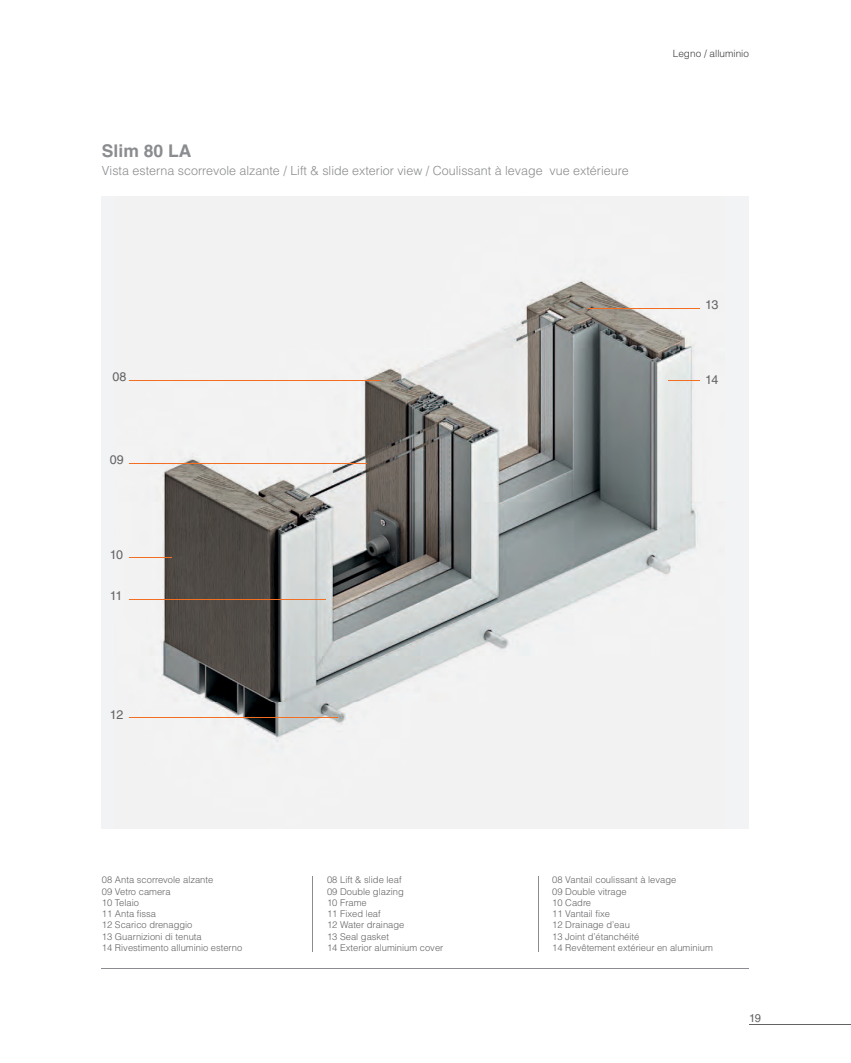
<style>
.page{position:relative;width:851px;height:1063px;background:#fff}
.page>*{position:absolute;margin:0;border:0;box-sizing:border-box;transform-origin:0 0}
.t1{font:700 17.5px "Helvetica LT Std";color:#8a8c8f}
.t2{font:300 12.5px "Helvetica LT Std";color:#8a8c8f}
.t3{font:12.5px "Helvetica LT Std";letter-spacing:-.04em;color:#636366}
.t4{font:11.25px "Helvetica LT Std";color:#636366}
.t5{font:300 10px "Helvetica LT Std";color:#3e3e3f}
.t6{font:300 9.38px/11.2px "Helvetica LT Std";color:#636366}
</style>
<div class="page">
<hr style="left:102px;top:968px;width:647px;height:1px;background:#8a8c8f">
<hr style="left:312px;top:877px;width:1px;height:75px;background:#8a8c8f">
<hr style="left:537px;top:877px;width:1px;height:75px;background:#8a8c8f">
<div style="left:102px;top:196px;width:647px;height:633px;background:#f2f3f4"></div>
<img style="left:162px;top:280px;width:538px;height:461px">
<hr style="left:129px;top:380px;width:251px;height:1px;background:#f36e21">
<hr style="left:129px;top:463px;width:238px;height:1px;background:#f36e21">
<hr style="left:588px;top:308px;width:111px;height:1px;background:#f36e21">
<hr style="left:668px;top:380px;width:31px;height:1px;background:#f36e21">
<hr style="left:129px;top:557px;width:42px;height:1px;background:#f36e21">
<hr style="left:129px;top:599px;width:197px;height:1px;background:#f36e21">
<hr style="left:749px;top:1024px;width:101px;height:1px;background:#636366">
<hr style="left:129px;top:717px;width:209px;height:1px;background:#f36e21">
<h1 class="t1" style="left:102px;top:141px;width:91px">Slim 80 LA</h1>
<h2 class="t2" style="left:102px;top:163px;width:528px">Vista esterna scorrevole alzante / Lift &amp; slide exterior view / Coulissant à levage vue extérieure</h2>
<p class="t5" style="left:672px;top:47px;width:78px">Legno / alluminio</p>
<h2 class="t3" style="left:112px;top:370px;width:15px">08</h2>
<h2 class="t3" style="left:110px;top:453px;width:15px">09</h2>
<h2 class="t3" style="left:110px;top:547px;width:15px">10</h2>
<h2 class="t3" style="left:110px;top:589px;width:14px">11</h2>
<h2 class="t3" style="left:110px;top:707px;width:15px">12</h2>
<h2 class="t3" style="left:705px;top:298px;width:15px">13</h2>
<h2 class="t3" style="left:705px;top:373px;width:15px">14</h2>
<p class="t6" style="left:102px;top:874px;width:142px">08 Anta scorrevole alzante<br>09 Vetro camera<br>10 Telaio<br>11 Anta fissa<br>12 Scarico drenaggio<br>13 Guarnizioni di tenuta<br>14 Rivestimento alluminio esterno</p>
<p class="t6" style="left:327px;top:874px;width:118px">08 Lift &amp; slide leaf<br>09 Double glazing<br>10 Frame<br>11 Fixed leaf<br>12 Water drainage<br>13 Seal gasket<br>14 Exterior aluminium cover</p>
<p class="t6" style="left:552px;top:874px;width:162px">08 Vantail coulissant à levage<br>09 Double vitrage<br>10 Cadre<br>11 Vantail fixe<br>12 Drainage d’eau<br>13 Joint d’étanchéité<br>14 Revêtement extérieur en aluminium</p>
<p class="t4" style="left:749px;top:1012px;width:14px">19</p>
</div>
